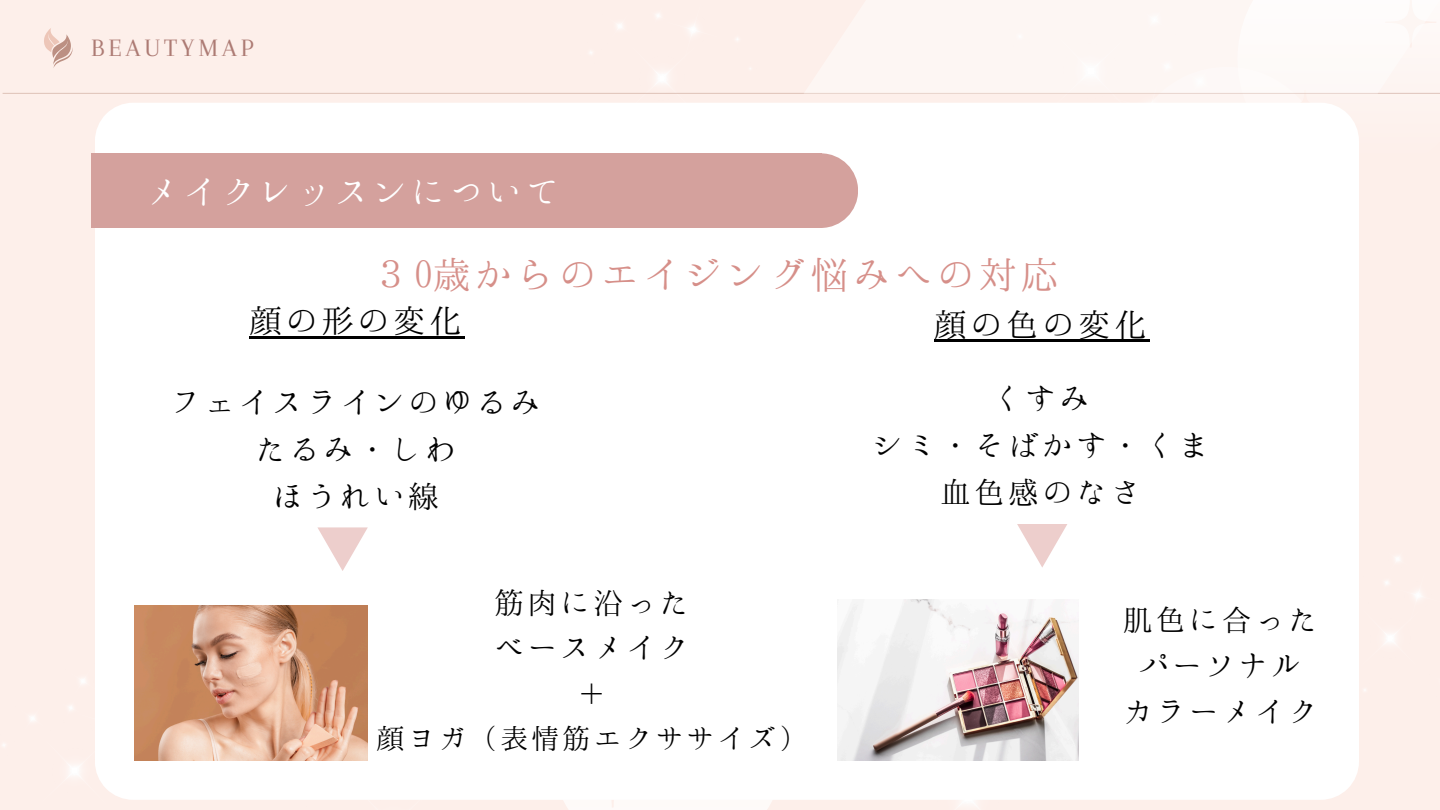
<style>
.page{position:relative;width:1440px;height:810px;background:#fdefea}
.page>*{position:absolute;margin:0;border:0;box-sizing:border-box;transform-origin:0 0}
.t1{font:42px "Hannari Mincho";color:#d68f89}
.t2{font:38px "Hannari Mincho";color:#fff}
.t3{font:36px "Hannari Mincho";color:#000}
.t4{font:34px/47.2px "Hannari Mincho";color:#000;text-align:center}
.t5{font:33px/45.8px "Hannari Mincho";color:#000;text-align:center}
.t6{font:31px "Hannari Mincho";color:#000}
.t7{font:26px "Arapey";letter-spacing:.15em;color:#ad7b74}
</style>
<div class="page">
<svg style="left:587px;top:800px;width:185px;height:8px"></svg>
<svg style="left:1243px;top:94px;width:116px;height:130px"></svg>
<img style="left:1358px;top:543px;width:65px;height:155px">
<img style="left:590px;top:13px;width:161px;height:73px">
<img style="left:2px;top:678px;width:84px;height:100px">
<hr style="left:3px;top:93px;width:1437px;height:1px;background:#c29889">
<svg style="left:44px;top:28px;width:29px;height:40px"></svg>
<div style="left:95px;top:103px;width:1263px;height:697px;background:#fff"></div>
<svg style="left:804px;top:0;width:636px;height:94px;fill:#fdf6f3"></svg>
<div style="left:91px;top:153px;width:731px;height:75px;background:#d4a19d"></div>
<div style="left:783px;top:153px;width:75px;height:75px;background:#d4a19d;border-radius:50%"></div>
<svg style="left:318px;top:528px;width:50px;height:43px;background:#f5e6e5"></svg>
<img style="left:837px;top:600px;width:242px;height:160px">
<img style="left:135px;top:605px;width:233px;height:155px">
<hr style="left:249px;top:336px;width:216px;height:3px;background:#000">
<hr style="left:934px;top:339px;width:216px;height:3px;background:#000">
<svg style="left:1017px;top:524px;width:50px;height:43px;background:#f5e5e4"></svg>
<p class="t7" style="left:91px;top:33px;width:164px">BEAUTYMAP</p>
<h2 class="t2" style="left:145px;top:171px;width:419px">メイクレッスンについて</h2>
<p class="t1" style="left:372px;top:252px;width:692px">３0歳からのエイジング悩みへの対応</p>
<h1 class="t3" style="left:249px;top:302px;width:217px">顔の形の変化</h1>
<h2 class="t3" style="left:934px;top:305px;width:217px">顔の色の変化</h2>
<h2 class="t4" style="left:170px;top:377px;width:375px">フェイスラインのゆるみたるみ・しわ<br>ほうれい線</h2>
<p class="t5" style="left:494px;top:578px;width:199px">筋肉に沿ったベースメイク＋</p>
<p class="t6" style="left:376px;top:722px;width:435px">顔ヨガ（表情筋エクササイズ）</p>
<h2 class="t4" style="left:872px;top:373px;width:341px">くすみ<br>シミ・そばかす・くま血色感のなさ</h2>
<p class="t5" style="left:1123px;top:596px;width:199px">肌色に合ったパーソナルカラーメイク</p>
</div>
